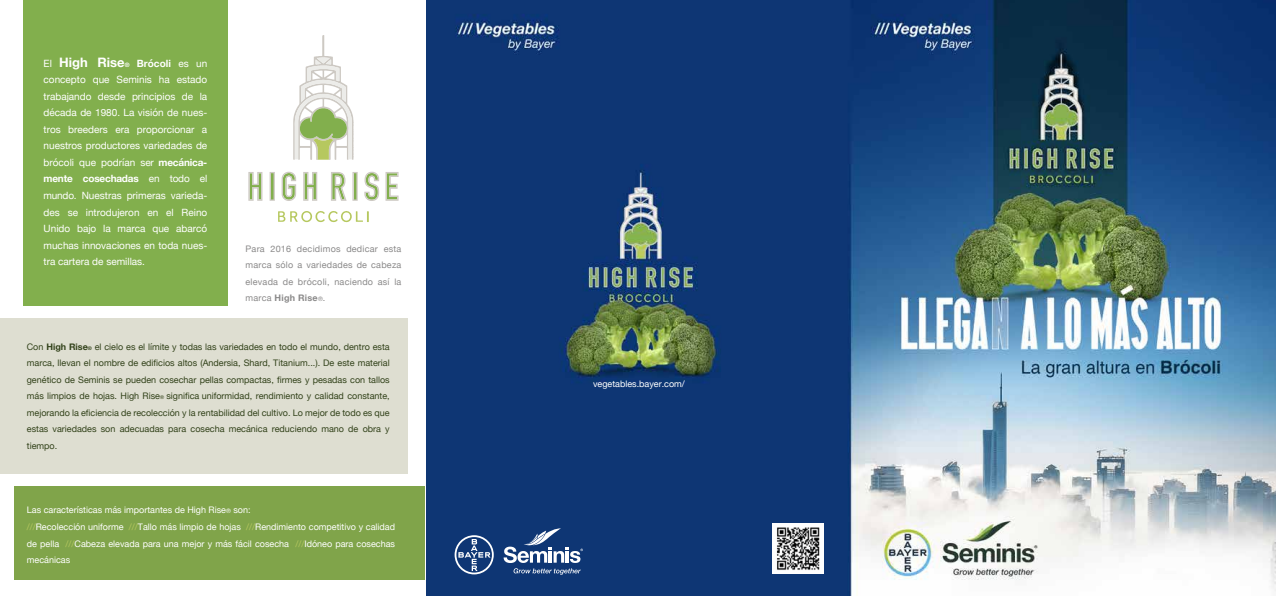
<style>
.page{position:relative;width:1276px;height:596px;background:#fff}
.page>*{position:absolute;margin:0;border:0;box-sizing:border-box;transform-origin:0 0}
.t1{font:700 13px "Helvetica Neue";color:#fff}
.t2{font:10px/16.5px "Helvetica Neue";color:#fff;text-align:justify}
.t3{font:9px/16.5px "Helvetica Neue";color:#32421a;text-align:justify}
.t4{font:9px/16.5px "Helvetica Neue";color:#fff}
.t5{font:9px/16.5px "Helvetica Neue";letter-spacing:.025em;color:#8a8989;text-align:justify}
.s1{font-weight:400;font-size:10px}
.s2{font-size:6px}
.s3{font-size:10px}
.s4{font-weight:700}
.s5{font-weight:700;font-size:5px}
.s6{font-size:5px}
.s7{color:#b6c85f}
</style>
<div class="page">
<img style="left:426px;top:0;width:850px;height:595px">
<div style="left:14px;top:486px;width:411px;height:94px;background:#80a44a"></div>
<div style="left:23px;top:0;width:204px;height:305px;background:#82af4d"></div>
<div style="left:0;top:318px;width:408px;height:155px;background:#deded1"></div>
<svg style="left:454px;top:535px;width:40px;height:39px;background:#486695"></svg>
<svg style="left:513px;top:568px;width:68px;height:6px"></svg>
<svg style="left:503px;top:528px;width:80px;height:34px"></svg>
<svg style="left:278px;top:211px;width:91px;height:11px"></svg>
<svg style="left:248px;top:172px;width:14px;height:29px"></svg>
<svg style="left:270px;top:172px;width:5px;height:29px"></svg>
<svg style="left:282px;top:172px;width:14px;height:29px"></svg>
<svg style="left:303px;top:172px;width:14px;height:29px"></svg>
<svg style="left:331px;top:172px;width:27px;height:29px"></svg>
<svg style="left:364px;top:172px;width:15px;height:29px"></svg>
<svg style="left:385px;top:172px;width:13px;height:29px"></svg>
<svg style="left:293px;top:35px;width:61px;height:125px"></svg>
<img style="left:773px;top:523px;width:51px;height:50px">
<h1 class="t1" style="left:44px;top:52px;width:165px"><span class="s1">El</span> High Rise<span class="s2">®</span> <span class="s3">Brócoli</span> <span class="s1">es un</span></h1>
<p class="t2" style="left:44px;top:72px;width:165px">concepto que Seminis ha estado trabajando desde principios de la década de 1980. La visión de nues&shy;tros breeders era proporcionar a nuestros productores variedades de brócoli que podrían ser <span class="s4">mecánica&shy;mente cosechadas</span> en todo el mundo. Nuestras primeras varieda&shy;des se introdujeron en el Reino Unido bajo la marca que abarcó muchas innovaciones en toda nues&shy;tra cartera de semillas.</p>
<p class="t5" style="left:245px;top:241px;width:157px">Para 2016 decidimos dedicar esta marca sólo a variedades de cabeza elevada de brócoli, naciendo así la marca <span class="s4">High Rise</span><span class="s2">®</span>.</p>
<p class="t3" style="left:27px;top:338px;width:364px">Con <span class="s4">High Rise</span><span class="s5">®</span> el cielo es el límite y todas las variedades en todo el mundo, dentro esta marca, llevan el nombre de edificios altos (Andersia, Shard, Titanium...). De este material genético de Seminis se pueden cosechar pellas compactas, firmes y pesadas con tallos más limpios de hojas. High Rise<span class="s6">®</span> significa uniformidad, rendimiento y calidad constante, mejorando la eficiencia de recolección y la rentabilidad del cultivo. Lo mejor de todo es que estas variedades son adecuadas para cosecha mecánica reduciendo mano de obra y tiempo.</p>
<p class="t4" style="left:27px;top:502px;width:370px">Las características más importantes de High Rise<span class="s2">®</span> son:<br><span class="s7">///</span>Recolección uniforme <span class="s7">///</span>Tallo más limpio de hojas <span class="s7">///</span>Rendimiento competitivo y calidad de pella <span class="s7">///</span>Cabeza elevada para una mejor y más fácil cosecha <span class="s7">///</span>Idóneo para cosechas mecánicas</p>
<p class="t4" style="left:593px;top:376px;width:93px">vegetables.bayer.com/</p>
</div>
